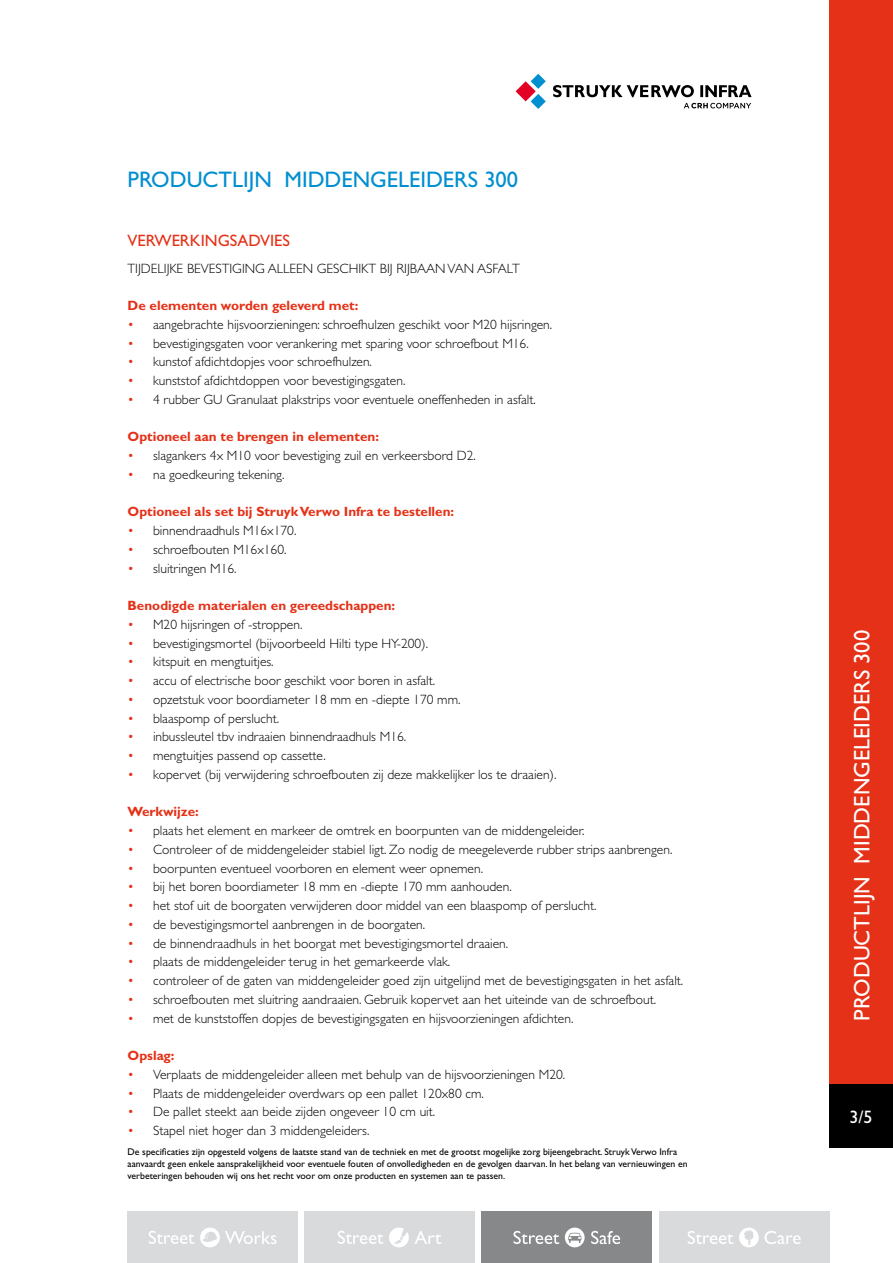
<style>
.page{position:relative;width:893px;height:1263px;background:#fff}
.page>*{position:absolute;margin:0;border:0;box-sizing:border-box;transform-origin:0 0}
.t1{font:22.5px "Gill Sans";color:#008fd0}
.t2{font:22.5px "Gill Sans";color:#fff}
.t3{font:18px "Gill Sans";color:#fff}
.t4{font:16.5px "Gill Sans";color:#e43117}
.t5{font:300 13.5px "Gill Sans";color:#000}
.t6{font:700 13.5px "Gill Sans";color:#e43117}
.t7{font:9.75px/11.7px "Gill Sans";color:#000}
.s1{color:#e43117}
</style>
<div class="page">
<div style="left:659px;top:1212px;width:170px;height:51px;background:#d9dadb"></div>
<svg style="left:739px;top:1227px;width:62px;height:20px"></svg>
<svg style="left:688px;top:1231px;width:45px;height:13px"></svg>
<div style="left:482px;top:1212px;width:170px;height:51px;background:#878889"></div>
<svg style="left:565px;top:1227px;width:20px;height:20px"></svg>
<svg style="left:591px;top:1231px;width:29px;height:13px"></svg>
<svg style="left:513px;top:1231px;width:46px;height:13px"></svg>
<div style="left:304px;top:1212px;width:171px;height:51px;background:#d9dadb"></div>
<svg style="left:415px;top:1231px;width:26px;height:13px"></svg>
<svg style="left:389px;top:1227px;width:20px;height:20px"></svg>
<svg style="left:338px;top:1231px;width:45px;height:13px"></svg>
<div style="left:128px;top:1212px;width:170px;height:51px;background:#d9dadb"></div>
<svg style="left:200px;top:1227px;width:77px;height:20px"></svg>
<svg style="left:149px;top:1231px;width:45px;height:13px"></svg>
<div style="left:829px;top:0;width:64px;height:1084px;background:#e43117"></div>
<svg style="left:516px;top:74px;width:30px;height:35px"></svg>
<svg style="left:553px;top:85px;width:199px;height:12px"></svg>
<svg style="left:684px;top:103px;width:67px;height:5px"></svg>
<div style="left:829px;top:1084px;width:64px;height:64px;background:#000"></div>
<h1 class="t1" style="left:128px;top:166px;width:392px">Productlijn Middengeleiders 300</h1>
<p class="t4" style="left:128px;top:231px;width:164px">Verwerkingsadvies</p>
<p class="t5" style="left:128px;top:260px;width:21px">TIJDELI</p>
<p class="t5" style="left:167px;top:260px;width:29px">JKE BEVE</p>
<p class="t5" style="left:215px;top:260px;width:61px">STIGING ALLEEN</p>
<p class="t5" style="left:317px;top:260px;width:103px">GESCHIKT BIJ RIJBAAN</p>
<p class="t5" style="left:447px;top:260px;width:10px">VAN</p>
<p class="t5" style="left:477px;top:260px;width:23px">ASFALT</p>
<p class="t6" style="left:128px;top:297px;width:232px">De elementen worden geleverd met:</p>
<p class="t5" style="left:128px;top:317px;width:426px"><span class="s1">•</span> aangebrachte hijsvoorzieningen: schroefhulzen geschikt voor M20 hijsringen.</p>
<p class="t5" style="left:128px;top:335px;width:403px"><span class="s1">•</span> bevestigingsgaten voor verankering met sparing voor schroefbout M16.</p>
<p class="t5" style="left:128px;top:354px;width:246px"><span class="s1">•</span> kunstof afdichtdopjes voor schroefhulzen.</p>
<p class="t5" style="left:128px;top:373px;width:279px"><span class="s1">•</span> kunststof afdichtdoppen voor bevestigingsgaten.</p>
<p class="t5" style="left:128px;top:392px;width:410px"><span class="s1">•</span> 4 rubber GU Granulaat plakstrips voor eventuele oneffenheden in asfalt.</p>
<p class="t6" style="left:128px;top:429px;width:253px">Optioneel aan te brengen in elementen:</p>
<p class="t5" style="left:128px;top:448px;width:350px"><span class="s1">•</span> slagankers 4x M10 voor bevestiging zuil en verkeersbord D2.</p>
<p class="t5" style="left:128px;top:467px;width:158px"><span class="s1">•</span> na goedkeuring tekening.</p>
<p class="t6" style="left:128px;top:504px;width:328px">Optioneel als set bij Struyk Verwo Infra te bestellen:</p>
<p class="t5" style="left:128px;top:523px;width:170px"><span class="s1">•</span> binnendraadhuls M16x170.</p>
<p class="t5" style="left:128px;top:542px;width:160px"><span class="s1">•</span> schroefbouten M16x160.</p>
<p class="t5" style="left:128px;top:560px;width:111px"><span class="s1">•</span> sluitringen M16.</p>
<p class="t6" style="left:128px;top:597px;width:269px">Benodigde materialen en gereedschappen:</p>
<p class="t5" style="left:128px;top:617px;width:176px"><span class="s1">•</span> M20 hijsringen of -stroppen.</p>
<p class="t5" style="left:128px;top:635px;width:302px"><span class="s1">•</span> bevestigingsmortel (bijvoorbeeld Hilti type HY-200).</p>
<p class="t5" style="left:128px;top:654px;width:148px"><span class="s1">•</span> kitspuit en mengtuitjes.</p>
<p class="t5" style="left:128px;top:673px;width:309px"><span class="s1">•</span> accu of electrische boor geschikt voor boren in asfalt.</p>
<p class="t5" style="left:128px;top:692px;width:334px"><span class="s1">•</span> opzetstuk voor boordiameter 18 mm en -diepte 170 mm.</p>
<p class="t5" style="left:128px;top:710px;width:153px"><span class="s1">•</span> blaaspomp of perslucht.</p>
<p class="t5" style="left:128px;top:729px;width:280px"><span class="s1">•</span> inbussleutel tbv indraaien binnendraadhuls M16.</p>
<p class="t5" style="left:128px;top:748px;width:200px"><span class="s1">•</span> mengtuitjes passend op cassette.</p>
<p class="t5" style="left:128px;top:767px;width:430px"><span class="s1">•</span> kopervet (bij verwijdering schroefbouten zij deze makkelijker los te draaien).</p>
<p class="t6" style="left:128px;top:804px;width:73px">Werkwijze:</p>
<p class="t5" style="left:128px;top:823px;width:458px"><span class="s1">•</span> plaats het element en markeer de omtrek en boorpunten van de middengeleider.</p>
<p class="t5" style="left:128px;top:842px;width:546px"><span class="s1">•</span> Controleer of de middengeleider stabiel ligt. Zo nodig de meegeleverde rubber strips aanbrengen.</p>
<p class="t5" style="left:128px;top:860px;width:357px"><span class="s1">•</span> boorpunten eventueel voorboren en element weer opnemen.</p>
<p class="t5" style="left:128px;top:879px;width:386px"><span class="s1">•</span> bij het boren boordiameter 18 mm en -diepte 170 mm aanhouden.</p>
<p class="t5" style="left:128px;top:898px;width:470px"><span class="s1">•</span> het stof uit de boorgaten verwijderen door middel van een blaaspomp of perslucht.</p>
<p class="t5" style="left:128px;top:917px;width:299px"><span class="s1">•</span> de bevestigingsmortel aanbrengen in de boorgaten.</p>
<p class="t5" style="left:128px;top:935px;width:382px"><span class="s1">•</span> de binnendraadhuls in het boorgat met bevestigingsmortel draaien.</p>
<p class="t5" style="left:128px;top:954px;width:324px"><span class="s1">•</span> plaats de middengeleider terug in het gemarkeerde vlak.</p>
<p class="t5" style="left:128px;top:973px;width:557px"><span class="s1">•</span> controleer of de gaten van middengeleider goed zijn uitgelijnd met de bevestigingsgaten in het asfalt.</p>
<p class="t5" style="left:128px;top:992px;width:530px"><span class="s1">•</span> schroefbouten met sluitring aandraaien. Gebruik kopervet aan het uiteinde van de schroefbout.</p>
<p class="t5" style="left:128px;top:1010px;width:447px"><span class="s1">•</span> met de kunststoffen dopjes de bevestigingsgaten en hijsvoorzieningen afdichten.</p>
<p class="t6" style="left:128px;top:1047px;width:49px">Opslag:</p>
<p class="t5" style="left:128px;top:1067px;width:439px"><span class="s1">•</span> Verplaats de middengeleider alleen met behulp van de hijsvoorzieningen M20.</p>
<p class="t5" style="left:128px;top:1085px;width:358px"><span class="s1">•</span> Plaats de middengeleider overdwars op een pallet 120x80 cm.</p>
<p class="t5" style="left:128px;top:1104px;width:309px"><span class="s1">•</span> De pallet steekt aan beide zijden ongeveer 10 cm uit.</p>
<p class="t5" style="left:128px;top:1123px;width:243px"><span class="s1">•</span> Stapel niet hoger dan 3 middengeleiders.</p>
<p class="t7" style="left:128px;top:1146px;width:562px">De specificaties zijn opgesteld volgens de laatste stand van de techniek en met de grootst mogelijke zorg bijeengebracht. Struyk Verwo Infra aanvaardt geen enkele aansprakelijkheid voor eventuele fouten of onvolledigheden en de gevolgen daarvan. In het belang van vernieuwingen en verbeteringen behouden wij ons het recht voor om onze producten en systemen aan te passen.</p>
<h1 class="t2" style="left:849px;top:1020px;width:392px;rotate:-90deg">Productlijn Middengeleiders 300</h1>
<h2 class="t3" style="left:858px;top:1106px;width:16px">/5</h2>
</div>
